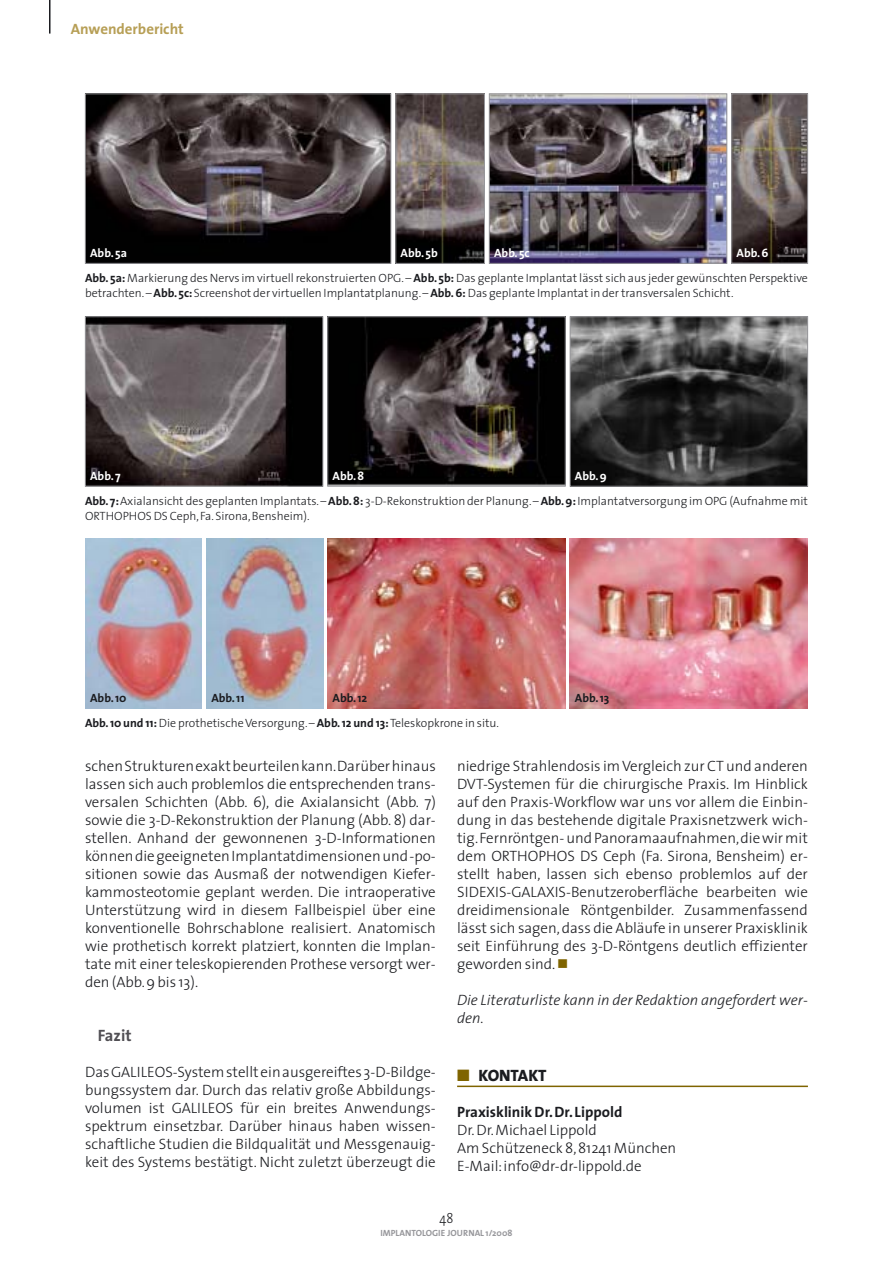
<style>
.page{position:relative;width:893px;height:1263px;background:#fff}
.page>*{position:absolute;margin:0;border:0;box-sizing:border-box;transform-origin:0 0}
.t1{font:800 16.5px "The Sans";letter-spacing:-.005em;color:#1b1c20}
.t2{font:700 16.5px "The Sans";color:#504e53}
.t3{font:300 15px/18px "The Sans";color:#1b1c20;text-align:justify}
.t4{font:italic 300 15px/18px "The Sans";color:#1b1c20}
.t5{font:700 15px "The Sans";color:#1b1c20}
.t6{font:700 15px "The Sans";color:#b79f56}
.t7{font:300 14.25px "The Sans";color:#1b1c20;scale:.9 1}
.t8{font:300 12px/24.5px "The Sans";color:#1b1c20}
.t9{font:700 12px "The Sans";color:#fff}
.t10{font:700 12px "The Sans";color:#1b1c20}
.t11{font:700 9px "The Sans";color:#97979b}
.s1{font-weight:700}
.s2{font-weight:700;color:#fff}
.s3{color:#7f6400}
</style>
<div class="page">
<hr style="left:49px;top:0;width:2px;height:34px;background:#1b1c20">
<hr style="left:457px;top:1085px;width:351px;height:2px;background:#7f6400">
<img style="left:85px;top:538px;width:117px;height:171px">
<img style="left:206px;top:538px;width:117px;height:171px">
<img style="left:327px;top:538px;width:239px;height:171px">
<img style="left:570px;top:538px;width:238px;height:171px">
<img style="left:87px;top:96px;width:302px;height:166px">
<div style="left:85px;top:94px;width:306px;height:170px;border:1px solid #97979b"></div>
<img style="left:397px;top:96px;width:86px;height:166px">
<div style="left:395px;top:94px;width:90px;height:170px;border:1px solid #97979b"></div>
<img style="left:733px;top:96px;width:73px;height:166px">
<div style="left:731px;top:94px;width:77px;height:170px;border:1px solid #97979b"></div>
<img style="left:491px;top:96px;width:234px;height:166px">
<div style="left:489px;top:94px;width:238px;height:170px;border:1px solid #97979b"></div>
<img style="left:87px;top:318px;width:234px;height:166px">
<div style="left:85px;top:316px;width:238px;height:170px;border:1px solid #97979b"></div>
<img style="left:329px;top:318px;width:235px;height:166px">
<div style="left:327px;top:316px;width:239px;height:170px;border:1px solid #97979b"></div>
<img style="left:572px;top:318px;width:234px;height:166px">
<div style="left:570px;top:316px;width:238px;height:170px;border:1px solid #97979b"></div>
<p class="t6" style="left:71px;top:23px;width:115px">Anwenderbericht</p>
<p class="t9" style="left:90px;top:248px;width:38px">Abb. 5a</p>
<p class="t9" style="left:401px;top:248px;width:39px">Abb. 5b</p>
<p class="t9" style="left:494px;top:248px;width:37px">Abb. 5c</p>
<p class="t9" style="left:736px;top:248px;width:33px">Abb. 6</p>
<p class="t8" style="left:85px;top:271px;width:724px;line-height:15px"><span class="s1">Abb. 5a:</span> Markierung des Nervs im virtuell rekonstruierten OPG. – <span class="s1">Abb. 5b:</span> Das geplante Implantat lässt sich aus jeder gewünschten Perspektive betrachten. – <span class="s1">Abb. 5c:</span>Screenshot der virtuellen Implantatplanung. – <span class="s1">Abb. 6:</span>Das geplante Implantat in der transversalen Schicht.</p>
<p class="t8" style="left:85px;top:465px;width:724px;text-indent:490px"><span class="s2">Abb. 9<br></span><span class="s1">Abb.7:</span>Axialansicht des geplanten Implantats.– <span class="s1">Abb.8:</span> 3-D-Rekonstruktion der Planung.– <span class="s1">Abb.9:</span>Implantatversorgung im OPG (Aufnahme mit</p>
<p class="t8" style="left:85px;top:504px;width:226px">ORTHOPHOS DS Ceph,Fa. Sirona,Bensheim).</p>
<p class="t9" style="left:90px;top:471px;width:32px">Abb. 7</p>
<p class="t9" style="left:333px;top:471px;width:33px">Abb. 8</p>
<p class="t10" style="left:90px;top:693px;width:38px">Abb. 10</p>
<p class="t10" style="left:211px;top:693px;width:35px">Abb. 11</p>
<p class="t10" style="left:333px;top:693px;width:36px">Abb. 12</p>
<p class="t10" style="left:575px;top:693px;width:36px">Abb. 13</p>
<p class="t8" style="left:85px;top:712px;width:415px"><span class="s1">Abb. 10 und 11:</span>Die prothetische Versorgung. – <span class="s1">Abb. 12 und 13:</span>Teleskopkrone in situ.</p>
<p class="t3" style="left:85px;top:758px;width:352px">schen Strukturen exakt beurteilen kann.Darüber hinaus lassen sich auch problemlos die entsprechenden trans&shy;versalen Schichten (Abb. 6), die Axialansicht (Abb. 7) sowie die 3-D-Rekonstruktion der Planung (Abb. 8) dar&shy;stellen. Anhand der gewonnenen 3-D-Informationen können die geeigneten Implantatdimensionen und -po&shy;sitionen sowie das Ausmaß der notwendigen Kiefer&shy;kammosteotomie geplant werden. Die intraoperative Unterstützung wird in diesem Fallbeispiel über eine konventionelle Bohrschablone realisiert. Anatomisch wie prothetisch korrekt platziert, konnten die Implan&shy;tate mit einer teleskopierenden Prothese versorgt wer&shy;den (Abb. 9 bis 13).</p>
<p class="t2" style="left:98px;top:1028px;width:35px">Fazit</p>
<p class="t3" style="left:85px;top:1064px;width:352px">Das GALILEOS-System stellt ein ausgereiftes 3-D-Bildge&shy;bungssystem dar. Durch das relativ große Abbildungs&shy;volumen ist GALILEOS für ein breites Anwendungs&shy;spektrum einsetzbar. Darüber hinaus haben wissen&shy;schaftliche Studien die Bildqualität und Messgenauig&shy;keit des Systems bestätigt. Nicht zuletzt überzeugt die</p>
<p class="t3" style="left:457px;top:758px;width:352px">niedrige Strahlendosis im Vergleich zur CT und anderen DVT-Systemen für die chirurgische Praxis. Im Hinblick auf den Praxis-Workflow war uns vor allem die Einbin&shy;dung in das bestehende digitale Praxisnetzwerk wich&shy;tig.Fernröntgen- und Panoramaaufnahmen,die wir mit dem ORTHOPHOS DS Ceph (Fa. Sirona, Bensheim) er&shy;stellt haben, lassen sich ebenso problemlos auf der SIDEXIS-GALAXIS-Benutzeroberfläche bearbeiten wie dreidimensionale Röntgenbilder. Zusammenfassend lässt sich sagen, dass die Abläufe in unserer Praxisklinik seit Einführung des 3-D-Röntgens deutlich effizienter geworden sind.</p>
<p class="t4" style="left:457px;top:992px;width:352px">Die Literaturliste kann in der Redaktion angefordert wer&shy;den.</p>
<p class="t1" style="left:457px;top:1069px;width:91px"><span class="s3">■</span> KONTAKT</p>
<p class="t5" style="left:457px;top:1106px;width:167px">Praxisklinik Dr. Dr. Lippold</p>
<p class="t3" style="left:457px;top:1123px;width:221px;text-align:left">Dr. Dr. Michael Lippold<br>Am Schützeneck 8,81241 München<br>E-Mail:info@dr-dr-lippold.de</p>
<p class="t7" style="left:440px;top:1212px;width:17px">48</p>
<p class="t11" style="left:380px;top:1229px;width:134px">IMPLANTOLOGIE JOURNAL 1/2008</p>
</div>
